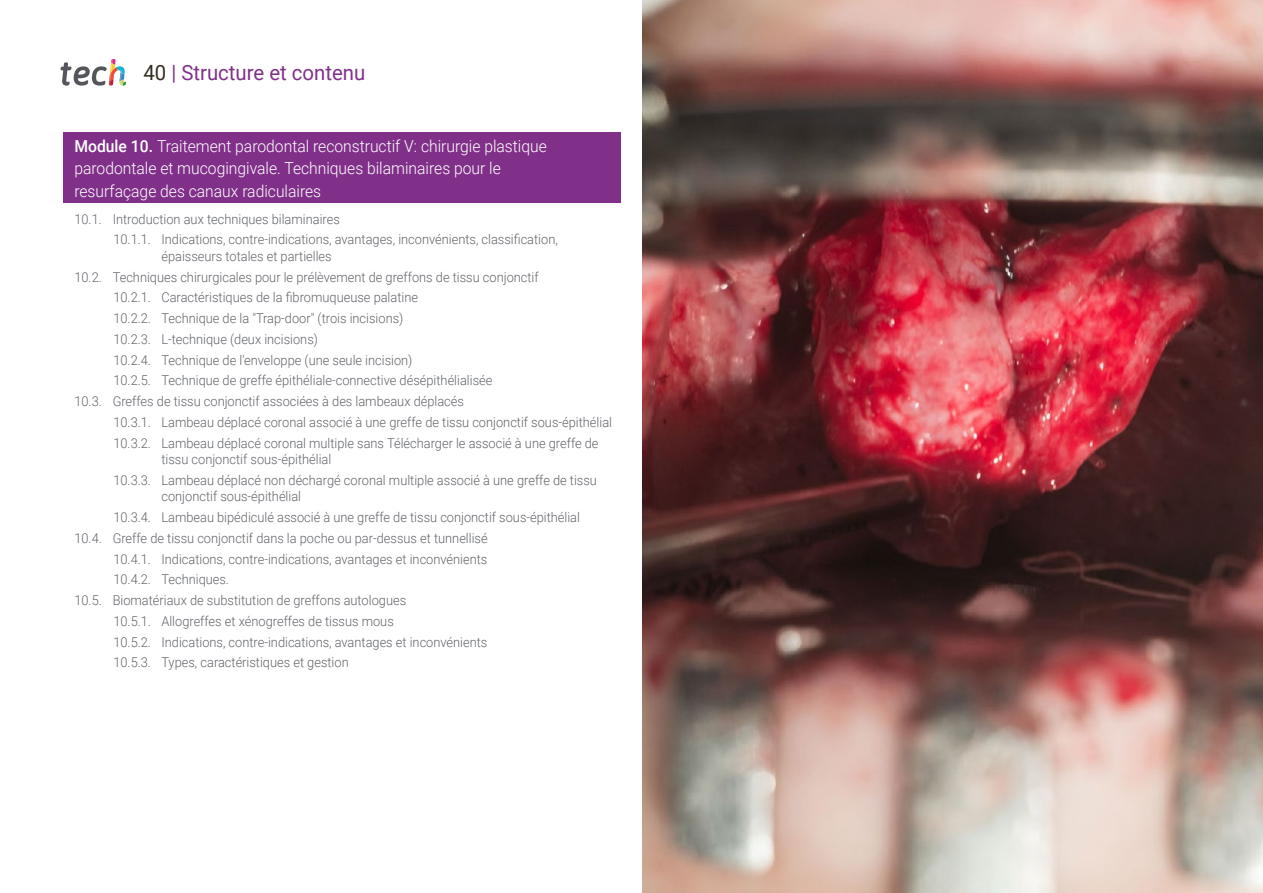
<style>
.page{position:relative;width:1263px;height:893px;background:#fff}
.page>*{position:absolute;margin:0;border:0;box-sizing:border-box;transform-origin:0 0}
.t1{font:21px "Roboto";color:#813089}
.t2{font:300 16.5px/22.5px "Roboto";color:#fff;scale:.95 1}
.t3{font:300 13.5px/20.7px "Roboto";color:#61646a;scale:.95 1}
.s1{color:#312e20}
.s2{font-weight:500}
</style>
<div class="page">
<img style="left:642px;top:0;width:621px;height:893px">
<div style="left:63px;top:133px;width:558px;height:70px;background:#813089"></div>
<svg style="left:61px;top:59px;width:65px;height:27px"></svg>
<h1 class="t1" style="left:144px;top:57px;width:223px"><span class="s1">40</span> | Structure et contenu</h1>
<p class="t2" style="left:74px;top:134px;width:499px"><span class="s2">Module 10.</span> Traitement parodontal reconstructif V: chirurgie plastique parodontale et mucogingivale. Techniques bilaminaires pour le resurfaçage des canaux radiculaires</p>
<p class="t3" style="left:113px;top:208px;width:469px;text-indent:-39px">10.1. Introduction aux techniques bilaminaires<br>10.1.1. Indications, contre-indications, avantages, inconvénients, classification,</p>
<p class="t3" style="left:161px;top:245px;width:181px">épaisseurs totales et partielles</p>
<p class="t3" style="left:74px;top:266px;width:490px">10.2. Techniques chirurgicales pour le prélèvement de greffons de tissu conjonctif</p>
<p class="t3" style="left:113px;top:287px;width:322px">10.2.1. Caractéristiques de la fibromuqueuse palatine</p>
<p class="t3" style="left:113px;top:308px;width:307px">10.2.2. Technique de la "Trap-door" (trois incisions)</p>
<p class="t3" style="left:113px;top:328px;width:217px">10.2.3. L-technique (deux incisions)</p>
<p class="t3" style="left:113px;top:349px;width:316px">10.2.4. Technique de l'enveloppe (une seule incision)</p>
<p class="t3" style="left:113px;top:370px;width:400px">10.2.5. Technique de greffe épithéliale-connective désépithélialisée</p>
<p class="t3" style="left:74px;top:391px;width:412px">10.3. Greffes de tissu conjonctif associées à des lambeaux déplacés</p>
<p class="t3" style="left:113px;top:411px;width:526px">10.3.1. Lambeau déplacé coronal associé à une greffe de tissu conjonctif sous-épithélial</p>
<p class="t3" style="left:113px;top:432px;width:512px">10.3.2. Lambeau déplacé coronal multiple sans Télécharger le associé à une greffe de</p>
<p class="t3" style="left:113px;top:449px;width:510px;text-indent:48px">tissu conjonctif sous-épithélial<br>10.3.3. Lambeau déplacé non déchargé coronal multiple associé à une greffe de tissu</p>
<p class="t3" style="left:161px;top:486px;width:149px">conjonctif sous-épithélial</p>
<p class="t3" style="left:113px;top:507px;width:493px">10.3.4. Lambeau bipédiculé associé à une greffe de tissu conjonctif sous-épithélial</p>
<p class="t3" style="left:74px;top:527px;width:437px">10.4. Greffe de tissu conjonctif dans la poche ou par-dessus et tunnellisé</p>
<p class="t3" style="left:113px;top:548px;width:395px">10.4.1. Indications, contre-indications, avantages et inconvénients</p>
<p class="t3" style="left:113px;top:569px;width:123px">10.4.2. Techniques.</p>
<p class="t3" style="left:74px;top:590px;width:351px">10.5. Biomatériaux de substitution de greffons autologues</p>
<p class="t3" style="left:113px;top:610px;width:297px">10.5.1. Allogreffes et xénogreffes de tissus mous</p>
<p class="t3" style="left:113px;top:631px;width:395px">10.5.2. Indications, contre-indications, avantages et inconvénients</p>
<p class="t3" style="left:113px;top:652px;width:249px">10.5.3. Types, caractéristiques et gestion</p>
</div>
